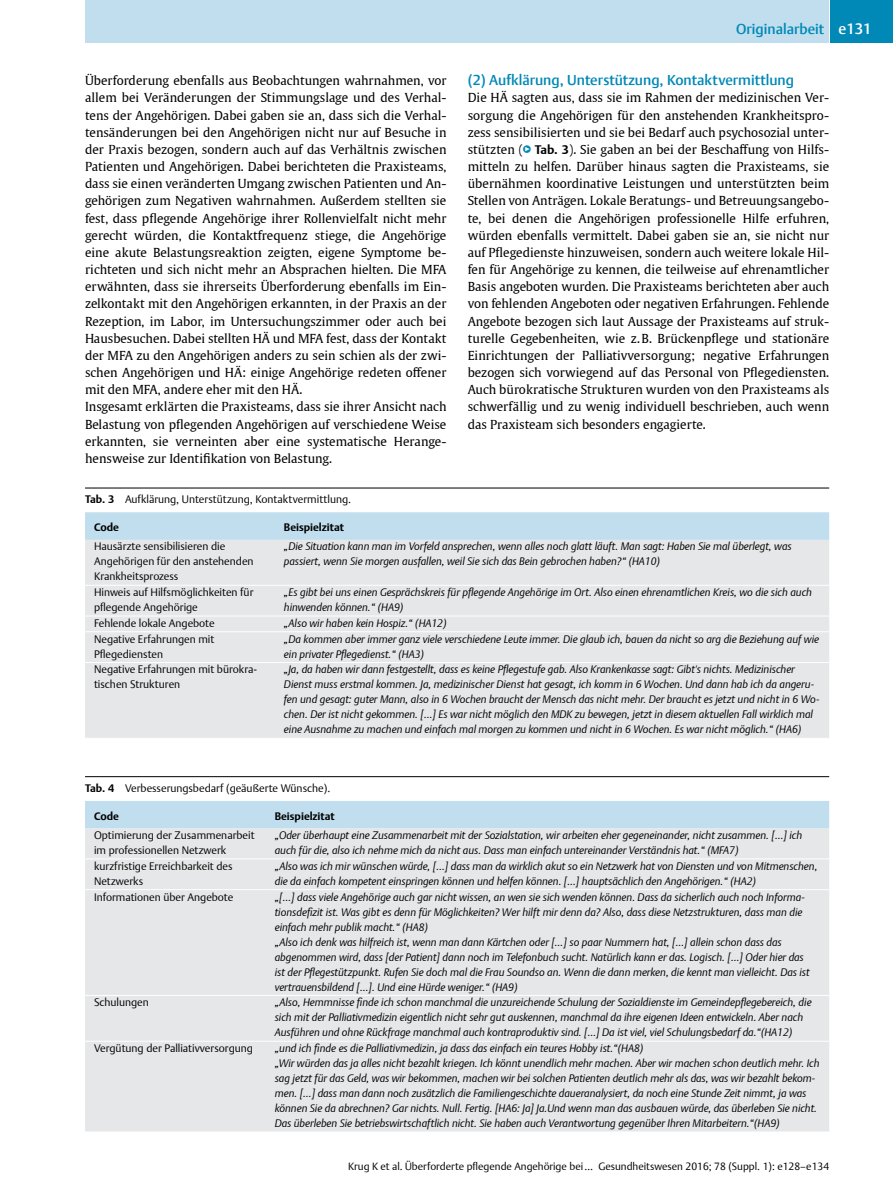
<style>
.page{position:relative;width:893px;height:1191px;background:#fff}
.page>*{position:absolute;margin:0;border:0;box-sizing:border-box;transform-origin:0 0}
.t1{font:500 14.25px "Thieme Argo 2011";color:#0088b7}
.t2{font:12.3px/17.1px "Thieme Gulliver 2011";color:#000}
.t3{font:italic 300 10.8px/15px "Thieme Argo 2011";color:#000}
.t4{font:300 10.8px/15px "Thieme Argo 2011";color:#000}
.t5{font:700 10.8px "Thieme Argo 2011";color:#000}
.t6{font:300 10.5px "Thieme Argo 2011";color:#000}
.s1{font-size:15px;color:#fff}
.s2{font-family:"Thieme Argo 2011";font-weight:300;font-size:13.8px;color:#0088b7}
.s3{font-family:"Thieme Argo 2011";font-weight:300;font-size:7.8px;color:#fff}
.s4{font-family:"Thieme Argo 2011";font-weight:700}
.s5{font-weight:700}
</style>
<div class="page">
<div style="left:77px;top:0;width:751px;height:43px;background:#c0deed"></div>
<div style="left:830px;top:0;width:63px;height:43px;background:#0088b7"></div>
<div style="left:76px;top:0;width:9px;height:43px;background:#fff"></div>
<svg style="left:85px;top:512px;width:744px;height:28px;background:#c1deed"></svg>
<div style="left:85px;top:540px;width:744px;height:198px;background:#e6e7e8"></div>
<hr style="left:85px;top:585px;width:190px;height:1px;background:#fff">
<hr style="left:275px;top:585px;width:554px;height:1px;background:#fff">
<hr style="left:85px;top:615px;width:190px;height:1px;background:#fff">
<hr style="left:275px;top:615px;width:554px;height:1px;background:#fff">
<hr style="left:85px;top:631px;width:190px;height:1px;background:#fff">
<hr style="left:275px;top:631px;width:554px;height:1px;background:#fff">
<hr style="left:85px;top:662px;width:190px;height:1px;background:#fff">
<hr style="left:275px;top:662px;width:554px;height:1px;background:#fff">
<hr style="left:85px;top:487px;width:744px;height:1px;background:#000">
<div style="left:85px;top:801px;width:744px;height:27px;background:#c0deed"></div>
<div style="left:85px;top:828px;width:744px;height:303px;background:#e6e7e8"></div>
<hr style="left:85px;top:858px;width:181px;height:1px;background:#fff">
<hr style="left:266px;top:858px;width:563px;height:1px;background:#fff">
<hr style="left:85px;top:889px;width:181px;height:1px;background:#fff">
<hr style="left:266px;top:889px;width:563px;height:1px;background:#fff">
<hr style="left:85px;top:995px;width:181px;height:1px;background:#fff">
<hr style="left:266px;top:995px;width:563px;height:1px;background:#fff">
<hr style="left:85px;top:1040px;width:181px;height:1px;background:#fff">
<hr style="left:266px;top:1040px;width:563px;height:1px;background:#fff">
<hr style="left:85px;top:776px;width:744px;height:1px;background:#000">
<h1 class="t1" style="left:736px;top:20px;width:137px">Originalarbeit <span class="s1">e131</span></h1>
<p class="t2" style="left:85px;top:72px;width:363px">Überforderung ebenfalls aus Beobachtungen wahrnahmen, vor allem bei Veränderungen der Stimmungslage und des Verhal&shy;tens der Angehörigen. Dabei gaben sie an, dass sich die Verhal&shy;tensänderungen bei den Angehörigen nicht nur auf Besuche in der Praxis bezogen, sondern auch auf das Verhältnis zwischen Patienten und Angehörigen. Dabei berichteten die Praxisteams, dass sie einen veränderten Umgang zwischen Patienten und An&shy;gehörigen zum Negativen wahrnahmen. Außerdem stellten sie fest, dass pflegende Angehörige ihrer Rollenvielfalt nicht mehr gerecht würden, die Kontaktfrequenz stiege, die Angehörige eine akute Belastungsreaktion zeigten, eigene Symptome be&shy;richteten und sich nicht mehr an Absprachen hielten. Die MFA erwähnten, dass sie ihrerseits Überforderung ebenfalls im Ein&shy;zelkontakt mit den Angehörigen erkannten, in der Praxis an der Rezeption, im Labor, im Untersuchungszimmer oder auch bei Hausbesuchen. Dabei stellten HÄ und MFA fest, dass der Kontakt der MFA zu den Angehörigen anders zu sein schien als der zwi&shy;schen Angehörigen und HÄ: einige Angehörige redeten offener mit den MFA, andere eher mit den HÄ.<br>Insgesamt erklärten die Praxisteams, dass sie ihrer Ansicht nach Belastung von pflegenden Angehörigen auf verschiedene Weise erkannten, sie verneinten aber eine systematische Herange&shy;hensweise zur Identifikation von Belastung.</p>
<h1 class="t1" style="left:468px;top:71px;width:328px">(2) Aufklärung, Unterstützung, Kontaktvermittlung</h1>
<p class="t2" style="left:468px;top:89px;width:363px;text-align:justify">Die HÄ sagten aus, dass sie im Rahmen der medizinischen Ver&shy;sorgung die Angehörigen für den anstehenden Krankheitspro&shy;zess sensibilisierten und sie bei Bedarf auch psychosozial unter&shy;stützten (<span class="s2">●</span><span class="s3">▶</span> <span class="s4">Tab. 3</span>). Sie gaben an bei der Beschaffung von Hilfs&shy;mitteln zu helfen. Darüber hinaus sagten die Praxisteams, sie übernähmen koordinative Leistungen und unterstützten beim Stellen von Anträgen. Lokale Beratungs- und Betreuungsangebo&shy;te, bei denen die Angehörigen professionelle Hilfe erfuhren, würden ebenfalls vermittelt. Dabei gaben sie an, sie nicht nur auf Pflegedienste hinzuweisen, sondern auch weitere lokale Hil&shy;fen für Angehörige zu kennen, die teilweise auf ehrenamtlicher Basis angeboten wurden. Die Praxisteams berichteten aber auch von fehlenden Angeboten oder negativen Erfahrungen. Fehlende Angebote bezogen sich laut Aussage der Praxisteams auf struk&shy;turelle Gegebenheiten, wie z.B. Brückenpflege und stationäre Einrichtungen der Palliativversorgung; negative Erfahrungen bezogen sich vorwiegend auf das Personal von Pflegediensten.<br>Auch bürokratische Strukturen wurden von den Praxisteams als schwerfällig und zu wenig individuell beschrieben, auch wenn das Praxisteam sich besonders engagierte.</p>
<p class="t4" style="left:85px;top:492px;width:268px"><span class="s5">Tab. 3</span> Aufklärung, Unterstützung, Kontaktvermittlung.</p>
<p class="t5" style="left:94px;top:520px;width:26px">Code</p>
<p class="t5" style="left:284px;top:520px;width:61px">Beispielzitat</p>
<p class="t4" style="left:94px;top:539px;width:161px">Hausärzte sensibilisieren die<br>Angehörigen für den anstehenden<br>Krankheitsprozess</p>
<p class="t3" style="left:284px;top:539px;width:509px">„Die Situation kann man im Vorfeld ansprechen, wenn alles noch glatt läuft. Man sagt: Haben Sie mal überlegt, was passiert, wenn Sie morgen ausfallen, weil Sie sich das Bein gebrochen haben?“ (HA10)</p>
<p class="t4" style="left:94px;top:584px;width:161px">Hinweis auf Hilfsmöglichkeiten für pflegende Angehörige</p>
<p class="t3" style="left:284px;top:584px;width:530px">„Es gibt bei uns einen Gesprächskreis für pflegende Angehörige im Ort. Also einen ehrenamtlichen Kreis, wo die sich auch hinwenden können.“ (HA9)</p>
<p class="t4" style="left:94px;top:615px;width:122px">Fehlende lokale Angebote</p>
<p class="t3" style="left:284px;top:615px;width:164px">„Also wir haben kein Hospiz.“ (HA12)</p>
<p class="t4" style="left:94px;top:631px;width:122px">Negative Erfahrungen mit<br>Pflegediensten</p>
<p class="t3" style="left:284px;top:631px;width:537px">„Da kommen aber immer ganz viele verschiedene Leute immer. Die glaub ich, bauen da nicht so arg die Beziehung auf wie ein privater Pflegedienst.“ (HA3)</p>
<p class="t4" style="left:94px;top:662px;width:164px">Negative Erfahrungen mit bürokra&shy;tischen Strukturen</p>
<p class="t3" style="left:284px;top:662px;width:537px">„Ja, da haben wir dann festgestellt, dass es keine Pflegestufe gab. Also Krankenkasse sagt: Gibt's nichts. Medizinischer Dienst muss erstmal kommen. Ja, medizinischer Dienst hat gesagt, ich komm in 6 Wochen. Und dann hab ich da angeru&shy;fen und gesagt: guter Mann, also in 6 Wochen braucht der Mensch das nicht mehr. Der braucht es jetzt und nicht in 6 Wo&shy;chen. Der ist nicht gekommen. […] Es war nicht möglich den MDK zu bewegen, jetzt in diesem aktuellen Fall wirklich mal eine Ausnahme zu machen und einfach mal morgen zu kommen und nicht in 6 Wochen. Es war nicht möglich.“ (HA6)</p>
<p class="t4" style="left:85px;top:780px;width:247px"><span class="s5">Tab. 4</span> Verbesserungsbedarf (geäußerte Wünsche).</p>
<p class="t5" style="left:94px;top:808px;width:26px">Code</p>
<p class="t5" style="left:275px;top:808px;width:61px">Beispielzitat</p>
<p class="t4" style="left:94px;top:827px;width:162px">Optimierung der Zusammenarbeit im professionellen Netzwerk</p>
<p class="t3" style="left:275px;top:827px;width:529px">„Oder überhaupt eine Zusammenarbeit mit der Sozialstation, wir arbeiten eher gegeneinander, nicht zusammen. […] ich auch für die, also ich nehme mich da nicht aus. Dass man einfach untereinander Verständnis hat.“ (MFA7)</p>
<p class="t4" style="left:94px;top:858px;width:140px">kurzfristige Erreichbarkeit des<br>Netzwerks</p>
<p class="t3" style="left:275px;top:858px;width:544px">„Also was ich mir wünschen würde, […] dass man da wirklich akut so ein Netzwerk hat von Diensten und von Mitmenschen, die da einfach kompetent einspringen können und helfen können. […] hauptsächlich den Angehörigen.“ (HA2)</p>
<p class="t4" style="left:94px;top:889px;width:141px">Informationen über Angebote</p>
<p class="t3" style="left:275px;top:889px;width:536px">„[…] dass viele Angehörige auch gar nicht wissen, an wen sie sich wenden können. Dass da sicherlich auch noch Informa&shy;tionsdefizit ist. Was gibt es denn für Möglichkeiten? Wer hilft mir denn da? Also, dass diese Netzstrukturen, dass man die einfach mehr publik macht.“ (HA8)<br>„Also ich denk was hilfreich ist, wenn man dann Kärtchen oder […] so paar Nummern hat, […] allein schon dass das abgenommen wird, dass [der Patient] dann noch im Telefonbuch sucht. Natürlich kann er das. Logisch. […] Oder hier das ist der Pflegestützpunkt. Rufen Sie doch mal die Frau Soundso an. Wenn die dann merken, die kennt man vielleicht. Das ist vertrauensbildend […]. Und eine Hürde weniger.“ (HA9)</p>
<p class="t4" style="left:94px;top:994px;width:56px">Schulungen</p>
<p class="t3" style="left:275px;top:994px;width:538px">„Also, Hemmnisse finde ich schon manchmal die unzureichende Schulung der Sozialdienste im Gemeindepflegebereich, die sich mit der Palliativmedizin eigentlich nicht sehr gut auskennen, manchmal da ihre eigenen Ideen entwickeln. Aber nach<br>Ausführen und ohne Rückfrage manchmal auch kontraproduktiv sind. […] Da ist viel, viel Schulungsbedarf da.“(HA12)</p>
<p class="t4" style="left:94px;top:1040px;width:160px">Vergütung der Palliativversorgung</p>
<p class="t3" style="left:275px;top:1040px;width:546px">„und ich finde es die Palliativmedizin, ja dass das einfach ein teures Hobby ist.“(HA8)<br>„Wir würden das ja alles nicht bezahlt kriegen. Ich könnt unendlich mehr machen. Aber wir machen schon deutlich mehr. Ich sag jetzt für das Geld, was wir bekommen, machen wir bei solchen Patienten deutlich mehr als das, was wir bezahlt bekom&shy;men. […] dass man dann noch zusätzlich die Familiengeschichte daueranalysiert, da noch eine Stunde Zeit nimmt, ja was können Sie da abrechnen? Gar nichts. Null. Fertig. [HA6: Ja] Ja.Und wenn man das ausbauen würde, das überleben Sie nicht.<br>Das überleben Sie betriebswirtschaftlich nicht. Sie haben auch Verantwortung gegenüber Ihren Mitarbeitern.“(HA9)</p>
<p class="t6" style="left:348px;top:1159px;width:483px">Krug K et al. Überforderte pflegende Angehörige bei… Gesundheitswesen 2016; 78 (Suppl. 1): e128–e134</p>
</div>
